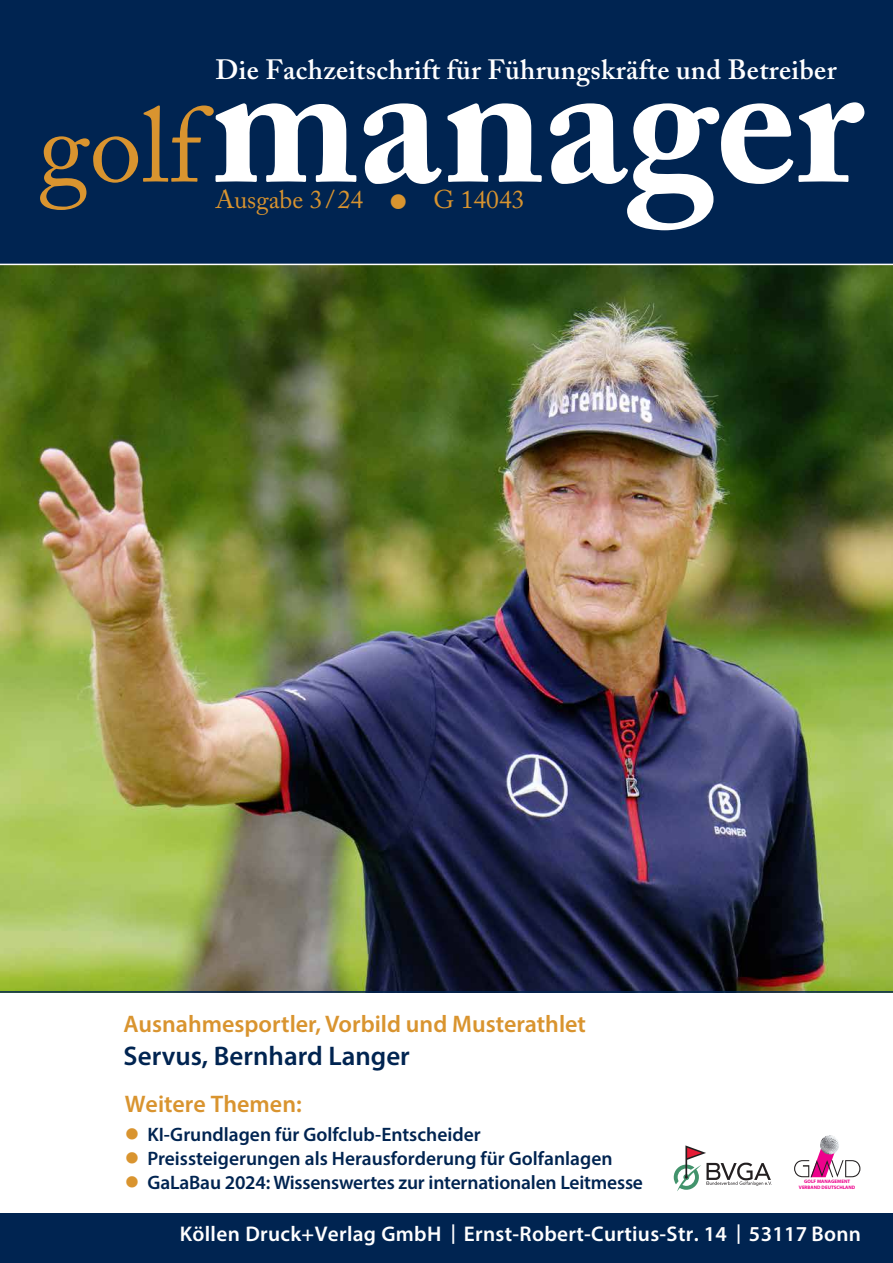
<style>
.page{position:relative;width:893px;height:1263px;background:#fff}
.page>*{position:absolute;margin:0;border:0;box-sizing:border-box;transform-origin:0 0}
.t1{font:700 179.7px "Adobe Caslon Pro";color:#fff}
.t2{font:600 27.75px "Adobe Caslon Pro";letter-spacing:.015em;color:#fff}
.t3{font:600 27px "Myriad Pro";color:#002451}
.t4{font:25.5px "Adobe Caslon Pro";color:#d9942f}
.t5{font:600 24px "Myriad Pro";color:#d9942f}
.t6{font:600 21.3px "Myriad Pro";letter-spacing:.015em;color:#fff}
.t7{font:600 19.5px "Myriad Pro";color:#002451}
.t8{font:700 4.95px/5.8px "Myriad Pro";color:#ed028c;text-align:center}
.s1{font-weight:400;font-size:105px;color:#d9942f}
.s2{color:#d9942f}
.s3{font-size:19.5px}
</style>
<div class="page">
<div style="left:0;top:1213px;width:893px;height:50px;background:#002451"></div>
<div style="left:0;top:0;width:893px;height:264px;background:#002451"></div>
<img style="left:0;top:265px;width:893px;height:726px">
<svg style="left:674px;top:1145px;width:97px;height:46px"></svg>
<svg style="left:794px;top:1135px;width:66px;height:42px"></svg>
<hr style="left:0;top:991px;width:893px;height:2px;background:#002451">
<h2 class="t2" style="left:215px;top:53px;width:623px">Die Fachzeitschrift für Führungskräfte und Betreiber</h2>
<h1 class="t1" style="left:39px;top:14px;width:825px"><span class="s1">golf</span>manager</h1>
<h3 class="t4" style="left:215px;top:184px;width:311px">Ausgabe 3 /24 ● G 14043</h3>
<p class="t5" style="left:124px;top:1008px;width:464px">Ausnahmesportler, Vorbild und Musterathlet</p>
<h3 class="t3" style="left:124px;top:1038px;width:288px">Servus, Bernhard Langer</h3>
<p class="t5" style="left:125px;top:1089px;width:178px">Weitere Themen:</p>
<p class="t7" style="left:125px;top:1121px;width:357px"><span class="s2">●</span> KI-Grundlagen für Golfclub-Entscheider</p>
<p class="t7" style="left:125px;top:1145px;width:489px"><span class="s2">●</span> Preissteigerungen als Herausforderung für Golfanlagen</p>
<p class="t7" style="left:125px;top:1169px;width:520px"><span class="s2">●</span> GaLaBau 2024: Wissenswertes zur internationalen Leitmesse</p>
<p class="t8" style="left:799px;top:1178px;width:58px">GOLF MANAGEMENT<br>VERBAND DEUTSCHLAND</p>
<p class="t6" style="left:180px;top:1220px;width:683px">Köllen Druck+Verlag GmbH <span class="s3">|</span> Ernst-Robert-Curtius-Str. 14 <span class="s3">|</span> 53117 Bonn</p>
</div>
